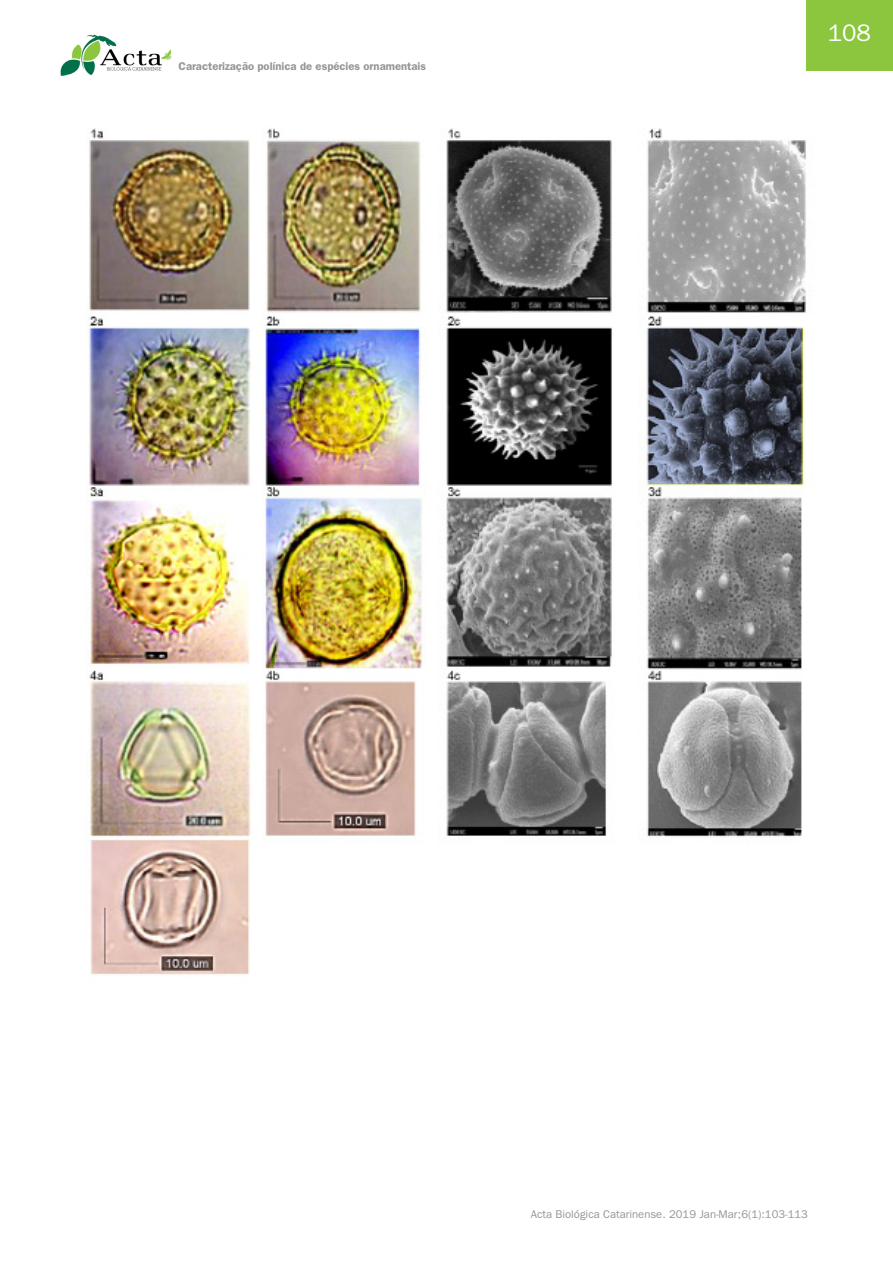
<style>
.page{position:relative;width:893px;height:1263px;background:#fff}
.page>*{position:absolute;margin:0;border:0;box-sizing:border-box;transform-origin:0 0}
.t1{font:24px "ITC Franklin Gothic Std";color:#fff}
.t2{font:11.25px "ITC Franklin Gothic Std";color:#939598}
.t3{font:600 11.25px "ITC Franklin Gothic Std";color:#939598}
</style>
<div class="page">
<img style="left:60px;top:34px;width:112px;height:42px">
<div style="left:806px;top:0;width:87px;height:71px;background:#8cc63e"></div>
<img style="left:88px;top:128px;width:718px;height:847px">
<p class="t3" style="left:179px;top:59px;width:249px">Caracterização polínica de espécies ornamentais</p>
<h1 class="t1" style="left:828px;top:19px;width:45px">108</h1>
<p class="t2" style="left:531px;top:1207px;width:279px">Acta Biológica Catarinense. 2019 Jan-Mar;6(1):103-113</p>
</div>
